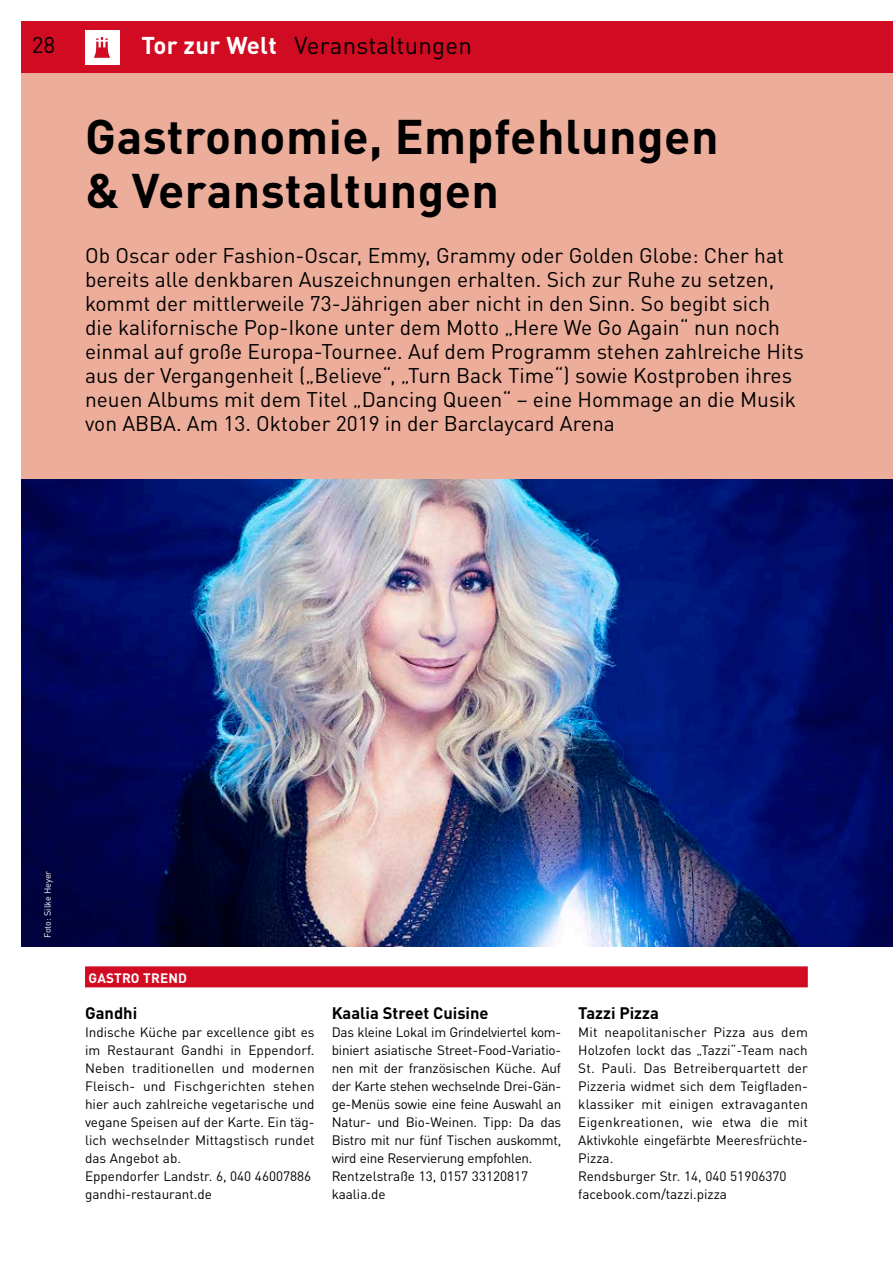
<style>
.page{position:relative;width:893px;height:1263px;background:#fff}
.page>*{position:absolute;margin:0;border:0;box-sizing:border-box;transform-origin:0 0}
.t1{font:700 48px/54px "DINOT";letter-spacing:.01em;color:#000}
.t2{font:24px "DINOT";letter-spacing:.01em;color:#000}
.t3{font:22.5px "DINOT";color:#000}
.t4{font:21px/24px "DINOT";color:#000}
.t5{font:700 16.5px "DINOT";color:#000}
.t6{font:13.5px/18px "DINOT";color:#000}
.t7{font:13.5px/18px "DINOT";letter-spacing:-.02em;color:#000}
.t8{font:700 13.5px "DINOT";letter-spacing:.01em;color:#fff}
.t9{font:9px "DINOT";color:#fff}
.s1{font-weight:700;color:#fff}
</style>
<div class="page">
<img style="left:21px;top:479px;width:872px;height:468px">
<div style="left:21px;top:72px;width:872px;height:407px;background:#edad9b"></div>
<div style="left:85px;top:966px;width:723px;height:21px;background:#d10b21"></div>
<div style="left:21px;top:21px;width:872px;height:51px;background:#d10b21"></div>
<div style="left:85px;top:31px;width:34px;height:34px;background:#fff"></div>
<svg style="left:94px;top:37px;width:16px;height:21px"></svg>
<h3 class="t3" style="left:32px;top:31px;width:25px">28</h3>
<h2 class="t2" style="left:141px;top:31px;width:332px"><span class="s1">Tor zur Welt</span> Veranstaltungen</h2>
<h1 class="t1" style="left:85px;top:108px;width:635px">Gastronomie, Empfehlungen &amp; Veranstaltungen</h1>
<p class="t4" style="left:85px;top:243px;width:720px">Ob Oscar oder Fashion-Oscar, Emmy, Grammy oder Golden Globe: Cher hat bereits alle denkbaren Auszeichnungen erhalten. Sich zur Ruhe zu setzen, kommt der mittlerweile 73-Jährigen aber nicht in den Sinn. So begibt sich<br>die kalifornische Pop-Ikone unter dem Motto „Here We Go Again“ nun noch einmal auf große Europa-Tournee. Auf dem Programm stehen zahlreiche Hits aus der Vergangenheit („Believe“, „Turn Back Time“) sowie Kostproben ihres neuen Albums mit dem Titel „Dancing Queen“ – eine Hommage an die Musik von ABBA. Am 13. Oktober 2019 in der Barclaycard Arena</p>
<p class="t9" style="left:42px;top:938px;width:69px;rotate:-90deg">Foto: Silke Heyer</p>
<p class="t8" style="left:89px;top:969px;width:100px">GASTRO TREND</p>
<p class="t5" style="left:85px;top:1002px;width:54px">Gandhi</p>
<p class="t6" style="left:85px;top:1023px;width:231px">Indische Küche par excellence gibt es im Restaurant Gandhi in Eppendorf.<br>Neben traditionellen und modernen Fleisch- und Fischgerichten stehen hier auch zahlreiche vegetarische und vegane Speisen auf der Karte. Ein täg&shy;lich wechselnder Mittagstisch rundet das Angebot ab.<br>Eppendorfer Landstr. 6, 040 46007886 gandhi-restaurant.de</p>
<p class="t5" style="left:332px;top:1002px;width:158px">Kaalia Street Cuisine</p>
<p class="t7" style="left:332px;top:1023px;width:231px">Das kleine Lokal im Grindelviertel kom&shy;biniert asiatische Street-Food-Variatio&shy;nen mit der französischen Küche. Auf der Karte stehen wechselnde Drei-Gän&shy;ge-Menüs sowie eine feine Auswahl an Natur- und Bio-Weinen. Tipp: Da das Bistro mit nur fünf Tischen auskommt, wird eine Reservierung empfohlen.<br>Rentzelstraße 13, 0157 33120817 kaalia.de</p>
<p class="t5" style="left:578px;top:1002px;width:82px">Tazzi Pizza</p>
<p class="t6" style="left:578px;top:1023px;width:231px">Mit neapolitanischer Pizza aus dem Holzofen lockt das „Tazzi“-Team nach St. Pauli. Das Betreiberquartett der Pizzeria widmet sich dem Teigfladen&shy;klassiker mit einigen extravaganten Eigenkreationen, wie etwa die mit Aktivkohle eingefärbte Meeresfrüchte-Pizza.<br>Rendsburger Str. 14, 040 51906370 facebook.com/tazzi.pizza</p>
</div>
